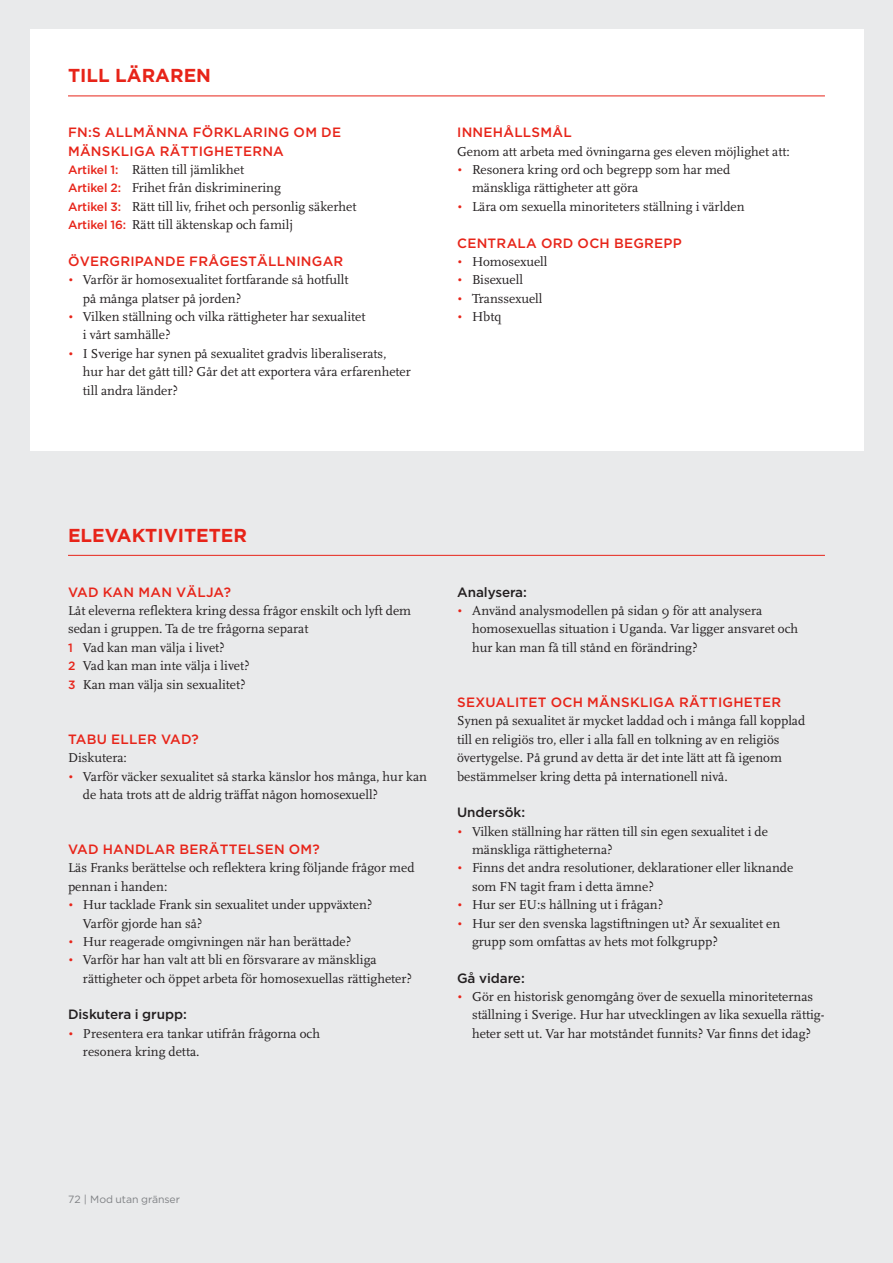
<style>
.page{position:relative;width:893px;height:1263px;background:#e9eaeb}
.page>*{position:absolute;margin:0;border:0;box-sizing:border-box;transform-origin:0 0}
.RUBRIK-LÄRAREN_ELEVA{font:700 18.75px "Gotham";color:#e72419}
.BRÖD-UTAN_INDRAG{font:13.5px/18.3px "Scala";color:#231f20}
.MELLANRUBRIK-2-RÖD{font:500 13.5px/18.3px "Gotham HTF";letter-spacing:.02em;color:#e72419}
.BRÖD-LISTA-FÖR_NUMRE{font:13.5px "Scala";color:#231f20}
.MELLANRUBRIK-GEMENER{font:500 13.5px "Gotham HTF";letter-spacing:-.005em;color:#231f20}
.t1{font:10.5px "Gotham";letter-spacing:-.005em;color:#808285}
.s1{font-family:"Gotham HTF";font-weight:500;font-size:12px;color:#e72419}
.s2{font-family:"Gotham HTF";font-weight:300;font-size:12px;color:#e72419}
</style>
<div class="page">
<div style="left:30px;top:30px;width:833px;height:421px;background:#fff"></div>
<hr style="left:68px;top:96px;width:757px;height:1px;background:#e72419">
<hr style="left:68px;top:555px;width:757px;height:1px;background:#e72419">
<p class="RUBRIK-LÄRAREN_ELEVA" style="left:68px;top:65px;width:145px">TILL LÄRAREN</p>
<p class="MELLANRUBRIK-2-RÖD" style="left:68px;top:123px;width:275px">FN:S ALLMÄNNA FÖRKLARING OM DE<br>MÄNSKLIGA RÄTTIGHETERNA</p>
<p class="BRÖD-UTAN_INDRAG" style="left:68px;top:161px;width:178px"><span class="s1">Artikel 1:</span> Rätten till jämlikhet</p>
<p class="BRÖD-UTAN_INDRAG" style="left:68px;top:179px;width:214px"><span class="s1">Artikel 2:</span> Frihet från diskriminering</p>
<p class="BRÖD-UTAN_INDRAG" style="left:68px;top:197px;width:290px"><span class="s1">Artikel 3:</span> Rätt till liv, frihet och personlig säkerhet</p>
<p class="BRÖD-UTAN_INDRAG" style="left:68px;top:216px;width:227px"><span class="s1">Artikel 16:</span> Rätt till äktenskap och familj</p>
<p class="MELLANRUBRIK-2-RÖD" style="left:68px;top:252px;width:277px">ÖVERGRIPANDE FRÅGESTÄLLNINGAR</p>
<p class="BRÖD-UTAN_INDRAG" style="left:83px;top:271px;width:267px;text-indent:-15px"><span class="s2">•</span> Varför är homosexualitet fortfarande så hotfullt på många platser på jorden?</p>
<p class="BRÖD-UTAN_INDRAG" style="left:83px;top:308px;width:284px;text-indent:-15px"><span class="s2">•</span> Vilken ställning och vilka rättigheter har sexualitet i vårt samhälle?</p>
<p class="BRÖD-UTAN_INDRAG" style="left:83px;top:344px;width:329px;text-indent:-15px"><span class="s2">•</span> I Sverige har synen på sexualitet gradvis liberaliserats,<br>hur har det gått till? Går det att exportera våra erfarenheter till andra länder?</p>
<p class="MELLANRUBRIK-2-RÖD" style="left:457px;top:123px;width:116px">INNEHÅLLSMÅL</p>
<p class="BRÖD-UTAN_INDRAG" style="left:457px;top:142px;width:334px">Genom att arbeta med övningarna ges eleven möjlighet att:</p>
<p class="BRÖD-UTAN_INDRAG" style="left:472px;top:161px;width:260px;text-indent:-15px"><span class="s2">•</span> Resonera kring ord och begrepp som har med mänskliga rättigheter att göra</p>
<p class="BRÖD-UTAN_INDRAG" style="left:457px;top:197px;width:289px"><span class="s2">•</span> Lära om sexuella minoriteters ställning i världen</p>
<p class="MELLANRUBRIK-2-RÖD" style="left:457px;top:233px;width:226px">CENTRALA ORD OCH BEGREPP</p>
<p class="BRÖD-UTAN_INDRAG" style="left:457px;top:253px;width:92px"><span class="s2">•</span> Homosexuell</p>
<p class="BRÖD-UTAN_INDRAG" style="left:457px;top:271px;width:67px"><span class="s2">•</span> Bisexuell</p>
<p class="BRÖD-UTAN_INDRAG" style="left:457px;top:289px;width:87px"><span class="s2">•</span> Transsexuell</p>
<p class="BRÖD-UTAN_INDRAG" style="left:457px;top:308px;width:46px"><span class="s2">•</span> Hbtq</p>
<p class="RUBRIK-LÄRAREN_ELEVA" style="left:68px;top:524px;width:181px">ELEVAKTIVITETER</p>
<p class="MELLANRUBRIK-2-RÖD" style="left:68px;top:582px;width:165px">VAD KAN MAN VÄLJA?</p>
<p class="BRÖD-UTAN_INDRAG" style="left:68px;top:602px;width:345px">Låt eleverna reflektera kring dessa frågor enskilt och lyft dem sedan i gruppen. Ta de tre frågorna separat</p>
<p class="BRÖD-LISTA-FÖR_NUMRE" style="left:68px;top:640px;width:158px"><span class="s1">1</span> Vad kan man välja i livet?</p>
<p class="BRÖD-LISTA-FÖR_NUMRE" style="left:68px;top:658px;width:183px"><span class="s1">2</span> Vad kan man inte välja i livet?</p>
<p class="BRÖD-LISTA-FÖR_NUMRE" style="left:68px;top:677px;width:179px"><span class="s1">3</span> Kan man välja sin sexualitet?</p>
<p class="MELLANRUBRIK-2-RÖD" style="left:68px;top:729px;width:132px">TABU ELLER VAD?</p>
<p class="BRÖD-UTAN_INDRAG" style="left:68px;top:749px;width:60px">Diskutera:</p>
<p class="BRÖD-UTAN_INDRAG" style="left:83px;top:767px;width:346px;text-indent:-15px"><span class="s2">•</span> Varför väcker sexualitet så starka känslor hos många, hur kan de hata trots att de aldrig träffat någon homosexuell?</p>
<p class="MELLANRUBRIK-2-RÖD" style="left:68px;top:840px;width:253px">VAD HANDLAR BERÄTTELSEN OM?</p>
<p class="BRÖD-UTAN_INDRAG" style="left:68px;top:859px;width:348px">Läs Franks berättelse och reflektera kring följande frågor med pennan i handen:</p>
<p class="BRÖD-UTAN_INDRAG" style="left:83px;top:896px;width:291px;text-indent:-15px"><span class="s2">•</span> Hur tacklade Frank sin sexualitet under uppväxten?<br>Varför gjorde han så?</p>
<p class="BRÖD-UTAN_INDRAG" style="left:68px;top:932px;width:285px"><span class="s2">•</span> Hur reagerade omgivningen när han berättade?</p>
<p class="BRÖD-UTAN_INDRAG" style="left:83px;top:951px;width:331px;text-indent:-15px"><span class="s2">•</span> Varför har han valt att bli en försvarare av mänskliga rättigheter och öppet arbeta för homosexuellas rättigheter?</p>
<p class="MELLANRUBRIK-GEMENER" style="left:68px;top:1007px;width:120px">Diskutera i grupp:</p>
<p class="BRÖD-UTAN_INDRAG" style="left:83px;top:1024px;width:239px;text-indent:-15px"><span class="s2">•</span> Presentera era tankar utifrån frågorna och resonera kring detta.</p>
<p class="MELLANRUBRIK-GEMENER" style="left:457px;top:584px;width:71px">Analysera:</p>
<p class="BRÖD-UTAN_INDRAG" style="left:472px;top:602px;width:328px;text-indent:-15px"><span class="s2">•</span> Använd analysmodellen på sidan 9 för att analysera homosexuellas situation i Uganda. Var ligger ansvaret och hur kan man få till stånd en förändring?</p>
<p class="MELLANRUBRIK-2-RÖD" style="left:457px;top:693px;width:326px">SEXUALITET OCH MÄNSKLIGA RÄTTIGHETER</p>
<p class="BRÖD-UTAN_INDRAG" style="left:457px;top:712px;width:350px">Synen på sexualitet är mycket laddad och i många fall kopplad till en religiös tro, eller i alla fall en tolkning av en religiös övertygelse. På grund av detta är det inte lätt att få igenom bestämmelser kring detta på internationell nivå.</p>
<p class="MELLANRUBRIK-GEMENER" style="left:457px;top:805px;width:70px">Undersök:</p>
<p class="BRÖD-UTAN_INDRAG" style="left:472px;top:822px;width:297px;text-indent:-15px"><span class="s2">•</span> Vilken ställning har rätten till sin egen sexualitet i de mänskliga rättigheterna?</p>
<p class="BRÖD-UTAN_INDRAG" style="left:472px;top:859px;width:323px;text-indent:-15px"><span class="s2">•</span> Finns det andra resolutioner, deklarationer eller liknande som FN tagit fram i detta ämne?</p>
<p class="BRÖD-UTAN_INDRAG" style="left:457px;top:896px;width:208px"><span class="s2">•</span> Hur ser EU:s hållning ut i frågan?</p>
<p class="BRÖD-UTAN_INDRAG" style="left:472px;top:914px;width:310px;text-indent:-15px"><span class="s2">•</span> Hur ser den svenska lagstiftningen ut? Är sexualitet en grupp som omfattas av hets mot folkgrupp?</p>
<p class="MELLANRUBRIK-GEMENER" style="left:457px;top:970px;width:69px">Gå vidare:</p>
<p class="BRÖD-UTAN_INDRAG" style="left:472px;top:988px;width:354px;text-indent:-15px"><span class="s2">•</span> Gör en historisk genomgång över de sexuella minoriteternas ställning i Sverige. Hur har utvecklingen av lika sexuella rättig&shy;heter sett ut. Var har motståndet funnits? Var finns det idag?</p>
<p class="t1" style="left:68px;top:1193px;width:113px">72 | Mod utan gränser</p>
</div>
